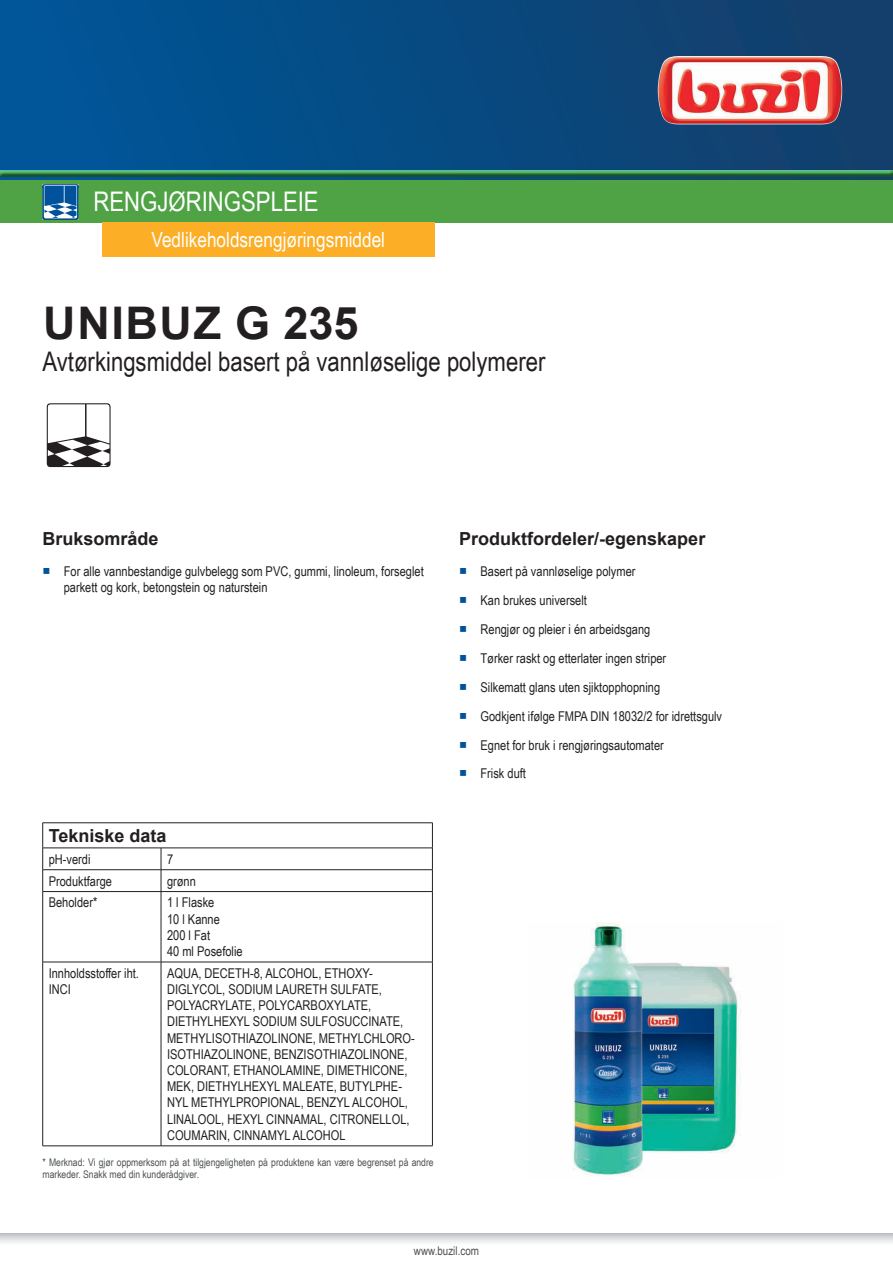
<style>
.page{position:relative;width:893px;height:1263px;background:#fff}
.page>*{position:absolute;margin:0;border:0;box-sizing:border-box;transform-origin:0 0}
.t1{font:700 45px "Arial";letter-spacing:.035em;color:#231f20}
.t2{font:27px "Arial Narrow";color:#231f20}
.t3{font:27px "Arial Narrow";color:#fff}
.t4{font:21px "Arial Narrow";color:#fff}
.t5{font:700 18px "Arial";color:#231f20}
.t6{font:13.5px/16.2px "Arial Narrow";color:#231f20}
.t7{font:12px "Arial Narrow";color:#4e5151}
.t8{font:10.5px/11.7px "Arial Narrow";color:#4d5152}
.s1{font-family:"Arial Unicode MS";color:#01519b}
</style>
<div class="page">
<svg style="left:0;top:1233px;width:893px;height:10px"></svg>
<hr style="left:43px;top:822px;width:118px;height:1px;background:#231f20">
<hr style="left:161px;top:822px;width:272px;height:1px;background:#231f20">
<hr style="left:43px;top:848px;width:118px;height:1px;background:#231f20">
<hr style="left:161px;top:848px;width:272px;height:1px;background:#231f20">
<hr style="left:43px;top:869px;width:118px;height:1px;background:#231f20">
<svg style="left:42px;top:823px;width:1px;height:68px"></svg>
<hr style="left:161px;top:869px;width:272px;height:1px;background:#231f20">
<svg style="left:161px;top:848px;width:1px;height:43px"></svg>
<svg style="left:432px;top:823px;width:1px;height:68px"></svg>
<hr style="left:43px;top:891px;width:118px;height:1px;background:#231f20">
<hr style="left:42px;top:892px;width:1px;height:70px;background:#231f20">
<hr style="left:161px;top:891px;width:272px;height:1px;background:#231f20">
<hr style="left:161px;top:892px;width:1px;height:70px;background:#231f20">
<hr style="left:432px;top:892px;width:1px;height:70px;background:#231f20">
<hr style="left:43px;top:962px;width:118px;height:1px;background:#231f20">
<hr style="left:42px;top:962px;width:1px;height:184px;background:#231f20">
<hr style="left:161px;top:962px;width:272px;height:1px;background:#231f20">
<hr style="left:161px;top:962px;width:1px;height:184px;background:#231f20">
<hr style="left:432px;top:962px;width:1px;height:184px;background:#231f20">
<hr style="left:43px;top:1145px;width:118px;height:1px;background:#231f20">
<hr style="left:161px;top:1145px;width:272px;height:1px;background:#231f20">
<img style="left:573px;top:923px;width:168px;height:253px">
<svg style="left:47px;top:403px;width:64px;height:64px"></svg>
<div style="left:0;top:0;width:893px;height:180px;background:linear-gradient(to right,#00569a,#143e69)"></div>
<img style="left:658px;top:56px;width:184px;height:68px">
<div style="left:0;top:169px;width:893px;height:8px;background:#015599;opacity:.75"></div>
<div style="left:0;top:180px;width:893px;height:43px;background:#4fa345"></div>
<img style="left:43px;top:184px;width:35px;height:36px">
<svg style="left:44px;top:185px;width:35px;height:33px"></svg>
<div style="left:102px;top:223px;width:333px;height:34px;background:#fbae26"></div>
<h2 class="t3" style="left:94px;top:182px;width:227px">RENGJØRINGSPLEIE</h2>
<h3 class="t4" style="left:152px;top:225px;width:235px">Vedlikeholdsrengjøringsmiddel</h3>
<h1 class="t1" style="left:43px;top:291px;width:317px">UNIBUZ G 235</h1>
<h2 class="t2" style="left:43px;top:342px;width:504px">Avtørkingsmiddel basert på vannløselige polymerer</h2>
<h3 class="t5" style="left:43px;top:526px;width:118px">Bruksområde</h3>
<p class="t6" style="left:64px;top:562px;width:361px;text-indent:-21px"><span class="s1">■</span> For alle vannbestandige gulvbelegg som PVC, gummi, linoleum, forseglet parkett og kork, betongstein og naturstein</p>
<h3 class="t5" style="left:49px;top:823px;width:119px">Tekniske data</h3>
<p class="t6" style="left:49px;top:850px;width:43px">pH-verdi</p>
<p class="t6" style="left:167px;top:850px;width:8px">7</p>
<p class="t6" style="left:49px;top:872px;width:65px">Produktfarge</p>
<p class="t6" style="left:167px;top:872px;width:30px">grønn</p>
<p class="t6" style="left:49px;top:894px;width:50px">Beholder*</p>
<p class="t6" style="left:167px;top:894px;width:77px">1 l Flaske<br>10 l Kanne<br>200 l Fat<br>40 ml Posefolie</p>
<p class="t6" style="left:49px;top:964px;width:92px">Innholdsstoffer iht.<br>INCI</p>
<p class="t6" style="left:167px;top:964px;width:249px">AQUA, DECETH-8, ALCOHOL, ETHOXY-DIGLYCOL, SODIUM LAURETH SULFATE, POLYACRYLATE, POLYCARBOXYLATE, DIETHYLHEXYL SODIUM SULFOSUCCINATE, METHYLISOTHIAZOLINONE, METHYLCHLORO-ISOTHIAZOLINONE, BENZISOTHIAZOLINONE, COLORANT, ETHANOLAMINE, DIMETHICONE, MEK, DIETHYLHEXYL MALEATE, BUTYLPHE-NYL METHYLPROPIONAL, BENZYL ALCOHOL, LINALOOL, HEXYL CINNAMAL, CITRONELLOL, COUMARIN, CINNAMYL ALCOHOL</p>
<p class="t8" style="left:43px;top:1156px;width:393px">* Merknad: Vi gjør oppmerksom på at tilgjengeligheten på produktene kan være begrenset på andre markeder. Snakk med din kunderådgiver.</p>
<h3 class="t5" style="left:459px;top:526px;width:248px">Produktfordeler/-egenskaper</h3>
<p class="t6" style="left:459px;top:562px;width:178px"><span class="s1">■</span> Basert på vannløselige polymer</p>
<p class="t6" style="left:459px;top:591px;width:129px"><span class="s1">■</span> Kan brukes universelt</p>
<p class="t6" style="left:459px;top:620px;width:193px"><span class="s1">■</span> Rengjør og pleier i én arbeidsgang</p>
<p class="t6" style="left:459px;top:649px;width:209px"><span class="s1">■</span> Tørker raskt og etterlater ingen striper</p>
<p class="t6" style="left:459px;top:678px;width:202px"><span class="s1">■</span> Silkematt glans uten sjiktopphopning</p>
<p class="t6" style="left:459px;top:707px;width:264px"><span class="s1">■</span> Godkjent ifølge FMPA DIN 18032/2 for idrettsgulv</p>
<p class="t6" style="left:459px;top:736px;width:206px"><span class="s1">■</span> Egnet for bruk i rengjøringsautomater</p>
<p class="t6" style="left:459px;top:765px;width:68px"><span class="s1">■</span> Frisk duft</p>
<p class="t7" style="left:414px;top:1242px;width:67px">www.buzil.com</p>
</div>
